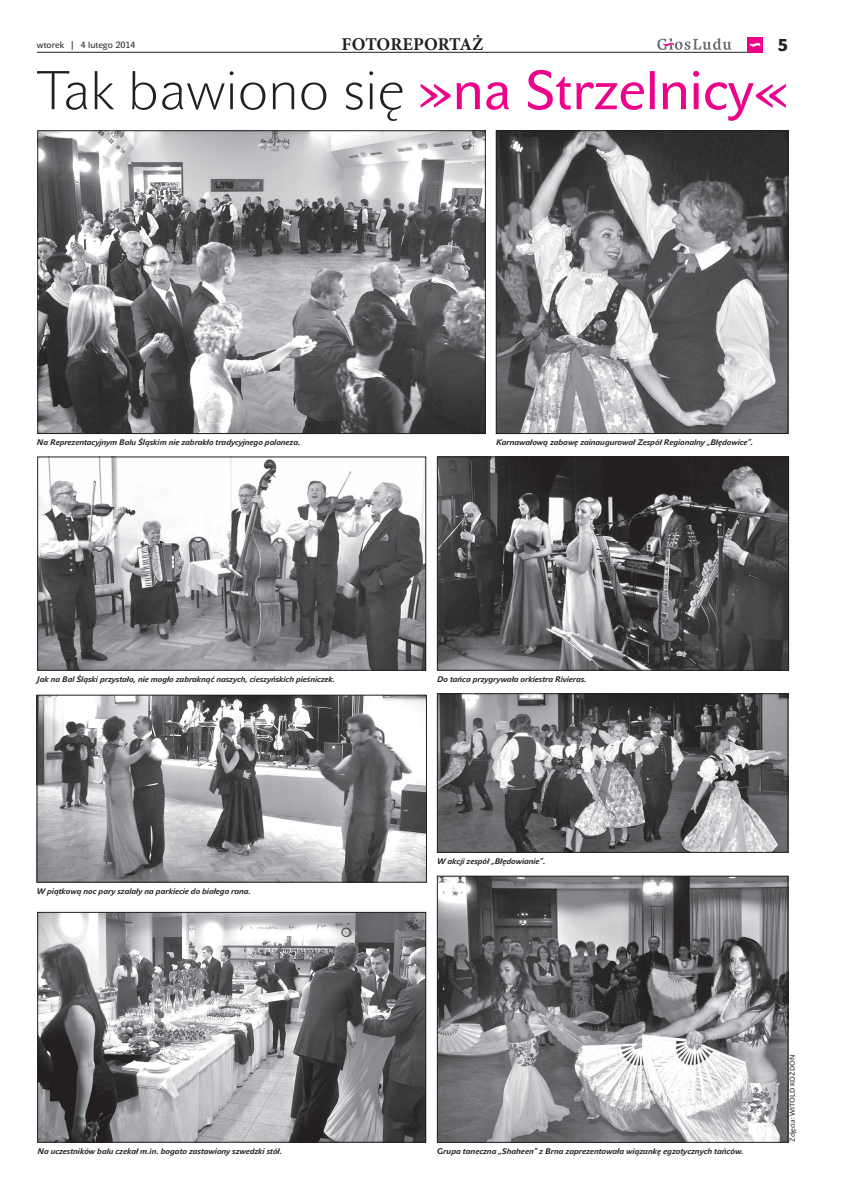
<style>
.page{position:relative;width:842px;height:1191px;background:#fff}
.page>*{position:absolute;margin:0;border:0;box-sizing:border-box;transform-origin:0 0}
.t1{font:700 54px "John Sans White Pro";color:#ed028c}
.t2{font:700 18px "Minion Pro";letter-spacing:-.005em;color:#231f20}
.t3{font:17px "John Sans Black Pro";color:#231f20}
.t4{font:9px "John Sans Text Pro";color:#231f20}
.t5{font:italic 700 8px "John Sans Text Pro";color:#231f20}
.t6{font:7px "John Sans Text Pro";color:#231f20}
.s1{font-weight:400;color:#231f20}
.s2{font-style:normal}
</style>
<div class="page">
<hr style="left:37px;top:52px;width:726px;height:1px;background:#231f20">
<div style="left:747px;top:37px;width:16px;height:15px;background:#ed028c"></div>
<svg style="left:750px;top:43px;width:10px;height:4px"></svg>
<svg style="left:657px;top:38px;width:75px;height:12px"></svg>
<img style="left:40px;top:133px;width:443px;height:299px">
<div style="left:38px;top:131px;width:447px;height:303px;border:1px solid #231f20"></div>
<img style="left:40px;top:459px;width:384px;height:209px">
<svg style="left:496px;top:131px;width:292px;height:303px;background:#808183"></svg>
<img style="left:439px;top:459px;width:348px;height:209px">
<div style="left:437px;top:457px;width:352px;height:213px;border:1px solid #231f20"></div>
<img style="left:439px;top:696px;width:347px;height:154px">
<div style="left:437px;top:694px;width:351px;height:158px;border:1px solid #231f20"></div>
<img style="left:39px;top:697px;width:386px;height:183px">
<div style="left:37px;top:695px;width:390px;height:187px;border:1px solid #231f20"></div>
<img style="left:439px;top:878px;width:347px;height:262px">
<div style="left:437px;top:876px;width:351px;height:266px;border:1px solid #231f20"></div>
<img style="left:40px;top:914px;width:384px;height:226px">
<div style="left:38px;top:912px;width:388px;height:230px;border:1px solid #231f20"></div>
<p class="t4" style="left:37px;top:41px;width:100px">wtorek | 4 lutego 2014</p>
<p class="t2" style="left:342px;top:33px;width:143px">FOTOREPORTAŻ</p>
<p class="t3" style="left:778px;top:35px;width:12px">5</p>
<p class="t1" style="left:37px;top:59px;width:753px"><span class="s1">Tak bawiono się</span> »na Strzelnicy«</p>
<p class="t5" style="left:37px;top:439px;width:265px">Na Reprezentacyjnym Balu Śląskim nie zabrakło tradycyjnego poloneza.</p>
<p class="t5" style="left:496px;top:439px;width:259px">Karnawałową zabawę zainaugurował Zespół Regionalny „Błędowice”.</p>
<p class="t5" style="left:37px;top:676px;width:300px">Jak na Bal Śląski przystało, nie mogło zabraknąć naszych, cieszyńskich pieśniczek.</p>
<p class="t5" style="left:437px;top:676px;width:151px">Do tańca przygrywała orkiestra Rivieras.</p>
<p class="t5" style="left:37px;top:888px;width:216px">W piątkową noc pary szalały na parkiecie do białego rana.</p>
<p class="t5" style="left:437px;top:858px;width:110px">W akcji zespół „Błędowianie”.</p>
<p class="t5" style="left:38px;top:1148px;width:246px">Na uczestników balu czekał m.in. bogato zastawiony szwedzki stół.</p>
<p class="t5" style="left:437px;top:1148px;width:308px"><span class="s2">G</span>rupa taneczna „Shaheen” z Brna zaprezentowała wiązankę egzotycznych tańców.</p>
<p class="t6" style="left:790px;top:1142px;width:89px;rotate:-90deg">Zdjęcia: WITOLD KOŻDOŃ</p>
</div>
